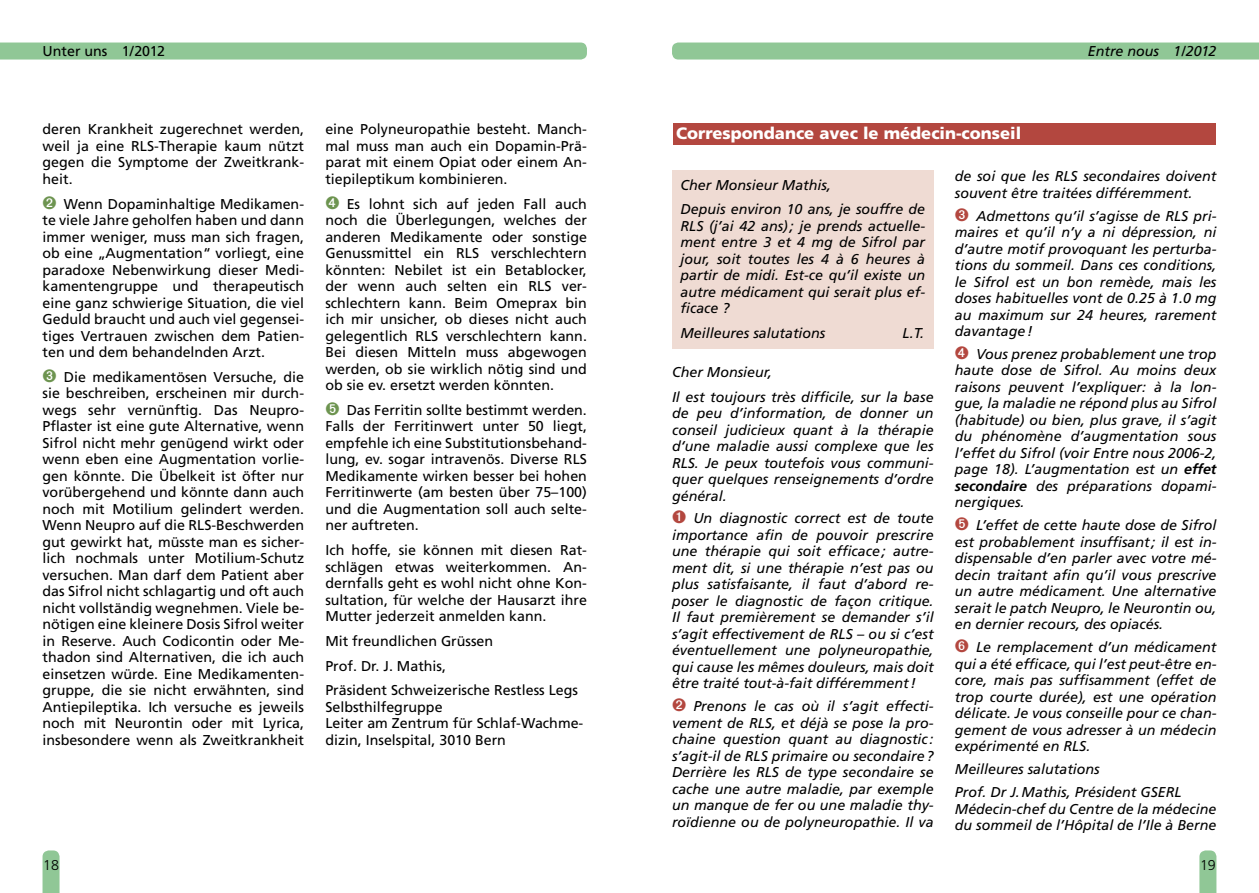
<style>
.page{position:relative;width:1259px;height:893px;background:#fff}
.page>*{position:absolute;margin:0;border:0;box-sizing:border-box;transform-origin:0 0}
.t1{font:900 16.5px "Frutiger";color:#fff}
.t2{font:italic 14.25px/16.5px "Frutiger";color:#000;text-align:justify}
.t3{font:14.25px/16.5px "Frutiger";color:#000;text-align:justify}
.t4{font:300 14.25px "Frutiger";color:#000}
.s1{color:#6d9450}
.s2{color:#b3473f}
.s3{font-weight:700}
</style>
<div class="page">
<div style="left:0;top:43px;width:587px;height:17px;background:#90c796"></div>
<svg style="left:43px;top:850px;width:17px;height:43px"></svg>
<div style="left:672px;top:43px;width:587px;height:17px;background:#90c796"></div>
<svg style="left:1199px;top:850px;width:17px;height:43px"></svg>
<div style="left:672px;top:170px;width:261px;height:179px;background:#efdbd3"></div>
<div style="left:673px;top:123px;width:542px;height:22px;background:#b3473f"></div>
<p class="t3" style="left:43px;top:43px;width:124px">Unter uns 1/2012</p>
<p class="t2" style="left:1087px;top:43px;width:130px">Entre nous 1/2012</p>
<p class="t3" style="left:43px;top:121px;width:263px">deren Krankheit zugerechnet werden, weil ja eine RLS-Therapie kaum nützt gegen die Symptome der Zweitkrank&shy;heit.</p>
<p class="t3" style="left:43px;top:195px;width:263px"><span class="s1">➋</span> Wenn Dopaminhaltige Medikamen&shy;te viele Jahre geholfen haben und dann immer weniger, muss man sich fragen, ob eine „Augmentation“ vorliegt, eine paradoxe Nebenwirkung dieser Medi&shy;kamentengruppe und therapeutisch eine ganz schwierige Situation, die viel Geduld braucht und auch viel gegensei&shy;tiges Vertrauen zwischen dem Patien&shy;ten und dem behandelnden Arzt.</p>
<p class="t3" style="left:43px;top:369px;width:263px"><span class="s1">➌</span> Die medikamentösen Versuche, die sie beschreiben, erscheinen mir durch&shy;wegs sehr vernünftig. Das Neupro-Pflaster ist eine gute Alternative, wenn Sifrol nicht mehr genügend wirkt oder wenn eben eine Augmentation vorlie&shy;gen könnte. Die Übelkeit ist öfter nur vorübergehend und könnte dann auch noch mit Motilium gelindert werden.<br>Wenn Neupro auf die RLS-Beschwerden gut gewirkt hat, müsste man es sicher&shy;lich nochmals unter Motilium-Schutz versuchen. Man darf dem Patient aber das Sifrol nicht schlagartig und oft auch nicht vollständig wegnehmen. Viele be&shy;nötigen eine kleinere Dosis Sifrol weiter in Reserve. Auch Codicontin oder Me&shy;thadon sind Alternativen, die ich auch einsetzen würde. Eine Medikamenten&shy;gruppe, die sie nicht erwähnten, sind Antiepileptika. Ich versuche es jeweils noch mit Neurontin oder mit Lyrica, insbesondere wenn als Zweitkrankheit</p>
<p class="t3" style="left:325px;top:121px;width:263px">eine Polyneuropathie besteht. Manch&shy;mal muss man auch ein Dopamin-Prä&shy;parat mit einem Opiat oder einem An&shy;tiepileptikum kombinieren.</p>
<p class="t3" style="left:325px;top:195px;width:263px"><span class="s1">➍</span> Es lohnt sich auf jeden Fall auch noch die Überlegungen, welches der anderen Medikamente oder sonstige Genussmittel ein RLS verschlechtern könnten: Nebilet ist ein Betablocker, der wenn auch selten ein RLS ver&shy;schlechtern kann. Beim Omeprax bin ich mir unsicher, ob dieses nicht auch gelegentlich RLS verschlechtern kann.<br>Bei diesen Mitteln muss abgewogen werden, ob sie wirklich nötig sind und ob sie ev. ersetzt werden könnten.</p>
<p class="t3" style="left:325px;top:402px;width:263px"><span class="s1">➎</span> Das Ferritin sollte bestimmt werden.<br>Falls der Ferritinwert unter 50 liegt, empfehle ich eine Substitutionsbehand&shy;lung, ev. sogar intravenös. Diverse RLS Medikamente wirken besser bei hohen Ferritinwerte (am besten über 75–100) und die Augmentation soll auch selte&shy;ner auftreten.</p>
<p class="t3" style="left:325px;top:542px;width:263px">Ich hoffe, sie können mit diesen Rat&shy;schlägen etwas weiterkommen. An&shy;dernfalls geht es wohl nicht ohne Kon&shy;sultation, für welche der Hausarzt ihre Mutter jederzeit anmelden kann.</p>
<p class="t3" style="left:325px;top:628px;width:254px;line-height:24.8px;text-align:left">Mit freundlichen Grüssen<br>Prof. Dr. J. Mathis,<br>Präsident Schweizerische Restless Legs</p>
<p class="t3" style="left:325px;top:699px;width:259px;text-align:left">Selbsthilfegruppe<br>Leiter am Zentrum für Schlaf-Wachme&shy;dizin, Inselspital, 3010 Bern</p>
<p class="t1" style="left:676px;top:124px;width:347px">Correspondance avec le médecin-conseil</p>
<p class="t2" style="left:680px;top:172px;width:246px;line-height:24.8px">Cher Monsieur Mathis,<br>Depuis environ 10 ans, je souffre de</p>
<p class="t2" style="left:680px;top:218px;width:246px">RLS (j’ai 42 ans); je prends actuelle&shy;ment entre 3 et 4 mg de Sifrol par jour, soit toutes les 4 à 6 heures à partir de midi. Est-ce qu’il existe un autre médicament qui serait plus ef&shy;ficace ?</p>
<p class="t2" style="left:680px;top:325px;width:146px">Meilleures salutations</p>
<p class="t2" style="left:902px;top:325px;width:23px">L.T.</p>
<p class="t2" style="left:672px;top:359px;width:263px;line-height:24.8px">Cher Monsieur,<br>Il est toujours très difficile, sur la base</p>
<p class="t2" style="left:672px;top:405px;width:263px">de peu d’information, de donner un conseil judicieux quant à la thérapie d‘une maladie aussi complexe que les RLS. Je peux toutefois vous communi&shy;quer quelques renseignements d’ordre général.</p>
<p class="t2" style="left:672px;top:510px;width:263px"><span class="s2">➊</span> Un diagnostic correct est de toute importance afin de pouvoir prescrire une thérapie qui soit efficace; autre&shy;ment dit, si une thérapie n’est pas ou plus satisfaisante, il faut d’abord re&shy;poser le diagnostic de façon critique.<br>Il faut premièrement se demander s’il s’agit effectivement de RLS – ou si c’est éventuellement une polyneuropathie, qui cause les mêmes douleurs, mais doit être traité tout-à-fait différemment!</p>
<p class="t2" style="left:672px;top:698px;width:263px"><span class="s2">➋</span> Prenons le cas où il s’agit effecti&shy;vement de RLS, et déjà se pose la pro&shy;chaine question quant au diagnostic : s’agit-il de RLS primaire ou secondaire?<br>Derrière les RLS de type secondaire se cache une autre maladie, par exemple un manque de fer ou une maladie thy&shy;roïdienne ou de polyneuropathie. Il va</p>
<p class="t2" style="left:955px;top:168px;width:263px">de soi que les RLS secondaires doivent souvent être traitées différemment.</p>
<p class="t2" style="left:955px;top:207px;width:263px"><span class="s2">➌</span> Admettons qu’il s’agisse de RLS pri&shy;maires et qu’il n’y a ni dépression, ni d’autre motif provoquant les perturba&shy;tions du sommeil. Dans ces conditions, le Sifrol est un bon remède, mais les doses habituelles vont de 0.25 à 1.0 mg au maximum sur 24 heures, rarement davantage!</p>
<p class="t2" style="left:955px;top:346px;width:263px"><span class="s2">➍</span> Vous prenez probablement une trop haute dose de Sifrol. Au moins deux raisons peuvent l’expliquer: à la lon&shy;gue, la maladie ne répond plus au Sifrol (habitude) ou bien, plus grave, il s’agit du phénomène d’augmentation sous l’effet du Sifrol (voir Entre nous 2006-2, page 18). L’augmentation est un <span class="s3">effet secondaire</span> des préparations dopami&shy;nergiques.</p>
<p class="t2" style="left:955px;top:517px;width:263px"><span class="s2">➎</span> L’effet de cette haute dose de Sifrol est probablement insuffisant; il est in&shy;dispensable d’en parler avec votre mé&shy;decin traitant afin qu’il vous prescrive un autre médicament. Une alternative serait le patch Neupro, le Neurontin ou, en dernier recours, des opiacés.</p>
<p class="t2" style="left:955px;top:639px;width:263px"><span class="s2">➏</span> Le remplacement d’un médicament qui a été efficace, qui l’est peut-être en&shy;core, mais pas suffisamment (effet de trop courte durée), est une opération délicate. Je vous conseille pour ce chan&shy;gement de vous adresser à un médecin expérimenté en RLS.</p>
<p class="t2" style="left:955px;top:758px;width:228px;line-height:22.8px">Meilleures salutations<br>Prof. Dr J.Mathis, Président GSERL</p>
<p class="t2" style="left:955px;top:800px;width:263px">Médecin-chef du Centre de la médecine du sommeil de l’Hôpital de l’Ile à Berne</p>
<p class="t4" style="left:43px;top:857px;width:17px">18</p>
<p class="t4" style="left:1200px;top:857px;width:17px">19</p>
</div>
